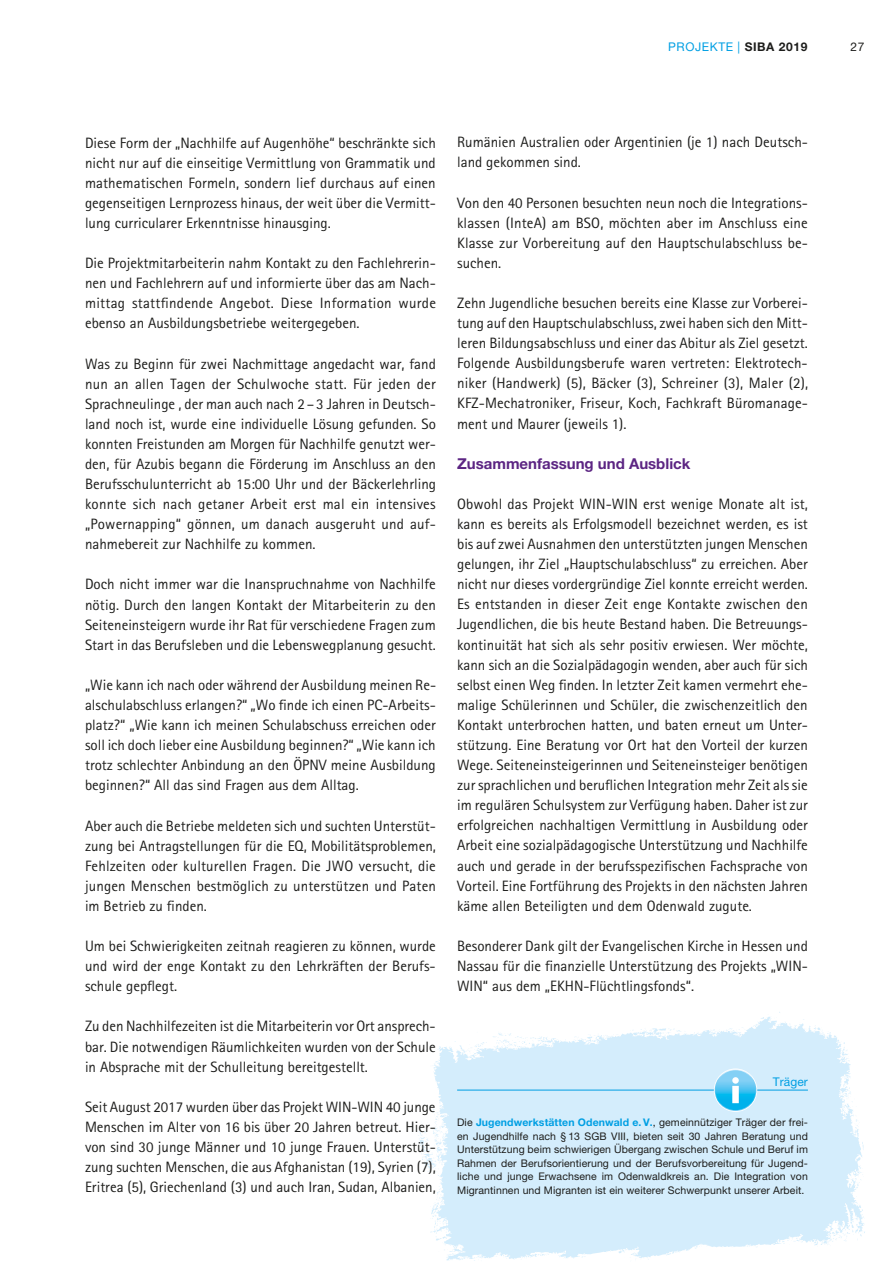
<style>
.page{position:relative;width:893px;height:1263px;background:#fff}
.page>*{position:absolute;margin:0;border:0;box-sizing:border-box;transform-origin:0 0}
.t1{font:15px/20.1px "Agfa Rotis Sans Serif";color:#1d1d1b;text-align:justify}
.t2{font:700 15px "Helvetica Neue LT Pro";color:#5c2583}
.t3{font:12px "Helvetica Neue LT Pro";letter-spacing:.05em;color:#009fe3}
.t4{font:12px "Helvetica Neue LT Pro";color:#1d1d1b}
.t5{font:10.5px/13.5px "Helvetica Neue LT Pro";letter-spacing:.01em;color:#1d1d1b;text-align:justify}
.s1{font-weight:700;color:#1d1d1b}
.s2{font-weight:700;color:#009fe3}
</style>
<div class="page">
<svg style="left:418px;top:1012px;width:447px;height:249px;fill:#d4edfc"></svg>
<hr style="left:457px;top:1090px;width:351px;height:1px;background:#009fe3">
<svg style="left:714px;top:1068px;width:43px;height:44px"></svg>
<svg style="left:715px;top:1069px;width:41px;height:42px"></svg>
<svg style="left:716px;top:1070px;width:39px;height:40px"></svg>
<svg style="left:732px;top:1077px;width:7px;height:26px"></svg>
<p class="t3" style="left:668px;top:40px;width:141px">PROJEKTE | <span class="s1">SIBA 2019</span></p>
<p class="t4" style="left:850px;top:40px;width:15px">27</p>
<p class="t1" style="left:85px;top:132px;width:352px">Diese Form der „Nachhilfe auf Augenhöhe“ beschränkte sich nicht nur auf die einseitige Vermittlung von Grammatik und mathematischen Formeln, sondern lief durchaus auf einen gegenseitigen Lernprozess hinaus, der weit über die Vermitt&shy;lung curricularer Erkenntnisse hinausging.</p>
<p class="t1" style="left:85px;top:253px;width:352px">Die Projektmitarbeiterin nahm Kontakt zu den Fachlehrerin&shy;nen und Fachlehrern auf und informierte über das am Nach&shy;mittag stattfindende Angebot. Diese Information wurde ebenso an Ausbildungsbetriebe weitergegeben.</p>
<p class="t1" style="left:85px;top:353px;width:353px">Was zu Beginn für zwei Nachmittage angedacht war, fand nun an allen Tagen der Schulwoche statt. Für jeden der Sprachneulinge , der man auch nach 2– 3 Jahren in Deutsch&shy;land noch ist, wurde eine individuelle Lösung gefunden. So konnten Freistunden am Morgen für Nachhilfe genutzt wer&shy;den, für Azubis begann die Förderung im Anschluss an den Berufsschulunterricht ab 15:00 Uhr und der Bäckerlehrling konnte sich nach getaner Arbeit erst mal ein intensives „Powernapping“ gönnen, um danach ausgeruht und auf&shy;nahmebereit zur Nachhilfe zu kommen.</p>
<p class="t1" style="left:85px;top:574px;width:353px">Doch nicht immer war die Inanspruchnahme von Nachhilfe nötig. Durch den langen Kontakt der Mitarbeiterin zu den Seiteneinsteigern wurde ihr Rat für verschiedene Fragen zum Start in das Berufsleben und die Lebenswegplanung gesucht.</p>
<p class="t1" style="left:85px;top:675px;width:353px">„Wie kann ich nach oder während der Ausbildung meinen Re&shy;alschulabschluss erlangen?“ „Wo finde ich einen PC-Arbeits&shy;platz?“ „Wie kann ich meinen Schulabschuss erreichen oder soll ich doch lieber eine Ausbildung beginnen?“ „Wie kann ich trotz schlechter Anbindung an den ÖPNV meine Ausbildung beginnen?“ All das sind Fragen aus dem Alltag.</p>
<p class="t1" style="left:85px;top:815px;width:352px">Aber auch die Betriebe meldeten sich und suchten Unterstüt&shy;zung bei Antragstellungen für die EQ, Mobilitätsproblemen, Fehlzeiten oder kulturellen Fragen. Die JWO versucht, die jungen Menschen bestmöglich zu unterstützen und Paten im Betrieb zu finden.</p>
<p class="t1" style="left:85px;top:936px;width:352px">Um bei Schwierigkeiten zeitnah reagieren zu können, wurde und wird der enge Kontakt zu den Lehrkräften der Berufs&shy;schule gepflegt.</p>
<p class="t1" style="left:85px;top:1016px;width:352px">Zu den Nachhilfezeiten ist die Mitarbeiterin vor Ort ansprech&shy;bar. Die notwendigen Räumlichkeiten wurden von der Schule in Absprache mit der Schulleitung bereitgestellt.</p>
<p class="t1" style="left:85px;top:1096px;width:352px">Seit August 2017 wurden über das Projekt WIN-WIN 40 junge Menschen im Alter von 16 bis über 20 Jahren betreut. Hier&shy;von sind 30 junge Männer und 10 junge Frauen. Unterstüt&shy;zung suchten Menschen, die aus Afghanistan (19), Syrien (7), Eritrea (5), Griechenland (3) und auch Iran, Sudan, Albanien,</p>
<p class="t1" style="left:457px;top:132px;width:352px">Rumänien Australien oder Argentinien (je 1) nach Deutsch&shy;land gekommen sind.</p>
<p class="t1" style="left:457px;top:192px;width:352px">Von den 40 Personen besuchten neun noch die Integrations&shy;klassen (InteA) am BSO, möchten aber im Anschluss eine Klasse zur Vorbereitung auf den Hauptschulabschluss be&shy;suchen.</p>
<p class="t1" style="left:457px;top:293px;width:353px">Zehn Jugendliche besuchen bereits eine Klasse zur Vorberei&shy;tung auf den Hauptschulabschluss, zwei haben sich den Mitt&shy;leren Bildungsabschluss und einer das Abitur als Ziel gesetzt.<br>Folgende Ausbildungsberufe waren vertreten: Elektrotech&shy;niker (Handwerk) (5), Bäcker (3), Schreiner (3), Maler (2), KFZ-Mechatroniker, Friseur, Koch, Fachkraft Büromanage&shy;ment und Maurer (jeweils 1).</p>
<p class="t2" style="left:457px;top:454px;width:235px">Zusammenfassung und Ausblick</p>
<p class="t1" style="left:457px;top:494px;width:352px">Obwohl das Projekt WIN-WIN erst wenige Monate alt ist, kann es bereits als Erfolgsmodell bezeichnet werden, es ist bis auf zwei Ausnahmen den unterstützten jungen Menschen gelungen, ihr Ziel „Hauptschulabschluss“ zu erreichen. Aber nicht nur dieses vordergründige Ziel konnte erreicht werden.<br>Es entstanden in dieser Zeit enge Kontakte zwischen den Jugendlichen, die bis heute Bestand haben. Die Betreuungs&shy;kontinuität hat sich als sehr positiv erwiesen. Wer möchte, kann sich an die Sozialpädagogin wenden, aber auch für sich selbst einen Weg finden. In letzter Zeit kamen vermehrt ehe&shy;malige Schülerinnen und Schüler, die zwischenzeitlich den Kontakt unterbrochen hatten, und baten erneut um Unter&shy;stützung. Eine Beratung vor Ort hat den Vorteil der kurzen Wege. Seiteneinsteigerinnen und Seiteneinsteiger benötigen zur sprachlichen und beruflichen Integration mehr Zeit als sie im regulären Schulsystem zur Verfügung haben. Daher ist zur erfolgreichen nachhaltigen Vermittlung in Ausbildung oder Arbeit eine sozialpädagogische Unterstützung und Nachhilfe auch und gerade in der berufsspezifischen Fachsprache von Vorteil. Eine Fortführung des Projekts in den nächsten Jahren käme allen Beteiligten und dem Odenwald zugute.</p>
<p class="t1" style="left:457px;top:936px;width:352px">Besonderer Dank gilt der Evangelischen Kirche in Hessen und Nassau für die finanzielle Unterstützung des Projekts „WIN-WIN“ aus dem „EKHN-Flüchtlingsfonds“.</p>
<p class="t3" style="left:773px;top:1074px;width:37px">Träger</p>
<p class="t5" style="left:457px;top:1115px;width:352px">Die <span class="s2">Jugendwerkstätten Odenwald e.V.</span>, gemeinnütziger Träger der frei&shy;en Jugendhilfe nach § 13 SGB VIII, bieten seit 30 Jahren Beratung und Unterstützung beim schwierigen Übergang zwischen Schule und Beruf im Rahmen der Berufsorientierung und der Berufsvorbereitung für Jugend&shy;liche und junge Erwachsene im Odenwaldkreis an. Die Integration von Migrantinnen und Migranten ist ein weiterer Schwerpunkt unserer Arbeit.</p>
</div>
